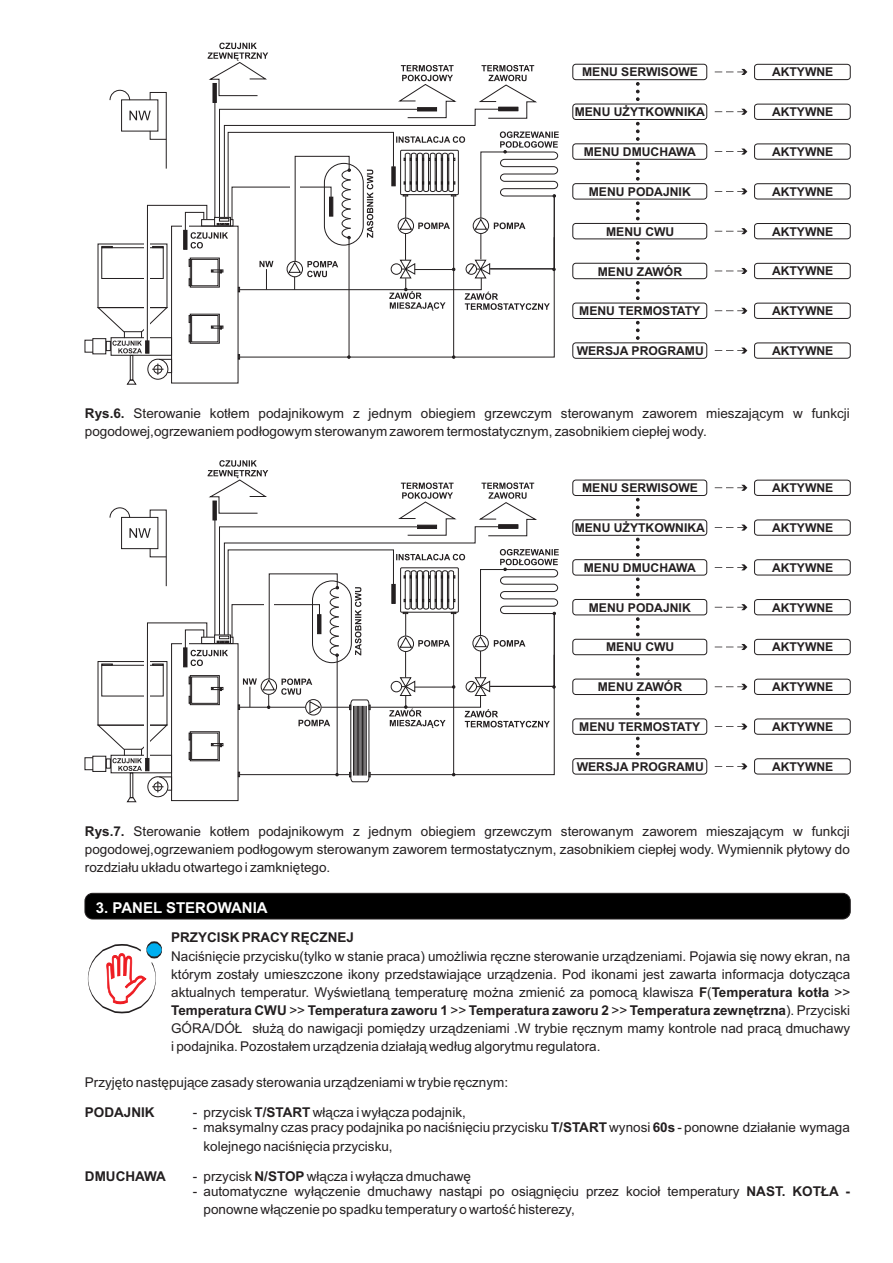
<style>
.page{position:relative;width:893px;height:1263px;background:#fff}
.page>*{position:absolute;margin:0;border:0;box-sizing:border-box;transform-origin:0 0}
.t1{font:700 15px "Arial";color:#fff}
.t2{font:13.5px/18.1px "Arial";color:#231f20}
.t3{font:700 13.5px "Arial";color:#231f20}
.t4{font:700 12.15px "Arial";color:#231f20}
.s1{font-weight:700}
</style>
<div class="page">
<div style="left:92px;top:338px;width:14px;height:16px;border:1px solid #231f20"></div>
<svg style="left:96px;top:43px;width:463px;height:342px"></svg>
<div style="left:473px;top:218px;width:16px;height:16px;border:1px solid #231f20;border-radius:50%"></div>
<div style="left:85px;top:757px;width:8px;height:13px;border:1px solid #231f20"></div>
<div style="left:92px;top:756px;width:14px;height:16px;border:1px solid #231f20"></div>
<svg style="left:96px;top:460px;width:463px;height:342px"></svg>
<div style="left:305px;top:699px;width:16px;height:16px;border:1px solid #231f20;border-radius:50%"></div>
<div style="left:85px;top:893px;width:765px;height:26px;background:#000;border:1px solid #231f20;border-radius:8px"></div>
<div style="left:754px;top:223px;width:96px;height:16px;border:1px solid #231f20;border-radius:3px"></div>
<div style="left:754px;top:184px;width:96px;height:15px;border:1px solid #231f20;border-radius:3px"></div>
<div style="left:754px;top:64px;width:96px;height:16px;border:1px solid #231f20;border-radius:3px"></div>
<svg style="left:715px;top:69px;width:32px;height:6px"></svg>
<svg style="left:715px;top:109px;width:32px;height:6px"></svg>
<svg style="left:715px;top:149px;width:32px;height:6px"></svg>
<svg style="left:715px;top:188px;width:32px;height:6px"></svg>
<svg style="left:715px;top:228px;width:32px;height:6px"></svg>
<svg style="left:715px;top:268px;width:32px;height:6px"></svg>
<svg style="left:715px;top:308px;width:32px;height:6px"></svg>
<svg style="left:715px;top:348px;width:32px;height:6px"></svg>
<div style="left:754px;top:104px;width:96px;height:16px;border:1px solid #231f20;border-radius:3px"></div>
<div style="left:754px;top:144px;width:96px;height:15px;border:1px solid #231f20;border-radius:3px"></div>
<div style="left:754px;top:303px;width:96px;height:16px;border:1px solid #231f20;border-radius:3px"></div>
<div style="left:754px;top:343px;width:96px;height:15px;border:1px solid #231f20;border-radius:3px"></div>
<svg style="left:636px;top:82px;width:3px;height:19px"></svg>
<svg style="left:636px;top:122px;width:3px;height:18px"></svg>
<svg style="left:636px;top:162px;width:3px;height:18px"></svg>
<svg style="left:636px;top:202px;width:3px;height:18px"></svg>
<svg style="left:636px;top:242px;width:3px;height:18px"></svg>
<svg style="left:636px;top:281px;width:3px;height:19px"></svg>
<svg style="left:636px;top:321px;width:3px;height:18px"></svg>
<div style="left:573px;top:64px;width:134px;height:16px;border:1px solid #231f20;border-radius:3px"></div>
<div style="left:573px;top:104px;width:134px;height:16px;border:1px solid #231f20;border-radius:3px"></div>
<div style="left:573px;top:144px;width:134px;height:15px;border:1px solid #231f20;border-radius:3px"></div>
<div style="left:573px;top:183px;width:134px;height:16px;border:1px solid #231f20;border-radius:3px"></div>
<div style="left:573px;top:223px;width:134px;height:16px;border:1px solid #231f20;border-radius:3px"></div>
<div style="left:573px;top:263px;width:134px;height:16px;border:1px solid #231f20;border-radius:3px"></div>
<div style="left:573px;top:303px;width:134px;height:16px;border:1px solid #231f20;border-radius:3px"></div>
<div style="left:573px;top:343px;width:134px;height:15px;border:1px solid #231f20;border-radius:3px"></div>
<div style="left:754px;top:263px;width:96px;height:16px;border:1px solid #231f20;border-radius:3px"></div>
<div style="left:754px;top:639px;width:96px;height:16px;border:1px solid #231f20;border-radius:3px"></div>
<div style="left:754px;top:599px;width:96px;height:16px;border:1px solid #231f20;border-radius:3px"></div>
<div style="left:754px;top:480px;width:96px;height:16px;border:1px solid #231f20;border-radius:3px"></div>
<svg style="left:715px;top:485px;width:32px;height:6px"></svg>
<svg style="left:715px;top:524px;width:32px;height:7px"></svg>
<svg style="left:715px;top:564px;width:32px;height:6px"></svg>
<svg style="left:715px;top:604px;width:32px;height:6px"></svg>
<svg style="left:715px;top:644px;width:32px;height:6px"></svg>
<svg style="left:715px;top:684px;width:32px;height:6px"></svg>
<svg style="left:715px;top:723px;width:32px;height:7px"></svg>
<svg style="left:715px;top:763px;width:32px;height:6px"></svg>
<div style="left:754px;top:520px;width:96px;height:15px;border:1px solid #231f20;border-radius:3px"></div>
<div style="left:754px;top:560px;width:96px;height:15px;border:1px solid #231f20;border-radius:3px"></div>
<div style="left:754px;top:719px;width:96px;height:15px;border:1px solid #231f20;border-radius:3px"></div>
<div style="left:754px;top:758px;width:96px;height:16px;border:1px solid #231f20;border-radius:3px"></div>
<svg style="left:636px;top:498px;width:3px;height:18px"></svg>
<svg style="left:636px;top:538px;width:3px;height:18px"></svg>
<svg style="left:636px;top:578px;width:3px;height:18px"></svg>
<svg style="left:636px;top:618px;width:3px;height:18px"></svg>
<svg style="left:636px;top:657px;width:3px;height:19px"></svg>
<svg style="left:636px;top:697px;width:3px;height:18px"></svg>
<svg style="left:636px;top:737px;width:3px;height:18px"></svg>
<div style="left:573px;top:480px;width:134px;height:16px;border:1px solid #231f20;border-radius:3px"></div>
<div style="left:573px;top:520px;width:134px;height:15px;border:1px solid #231f20;border-radius:3px"></div>
<div style="left:573px;top:559px;width:134px;height:16px;border:1px solid #231f20;border-radius:3px"></div>
<div style="left:573px;top:599px;width:134px;height:16px;border:1px solid #231f20;border-radius:3px"></div>
<div style="left:573px;top:639px;width:134px;height:16px;border:1px solid #231f20;border-radius:3px"></div>
<div style="left:573px;top:679px;width:134px;height:16px;border:1px solid #231f20;border-radius:3px"></div>
<div style="left:573px;top:719px;width:134px;height:15px;border:1px solid #231f20;border-radius:3px"></div>
<div style="left:573px;top:758px;width:134px;height:16px;border:1px solid #231f20;border-radius:3px"></div>
<div style="left:754px;top:679px;width:96px;height:16px;border:1px solid #231f20;border-radius:3px"></div>
<svg style="left:146px;top:942px;width:16px;height:16px"></svg>
<svg style="left:88px;top:941px;width:68px;height:73px"></svg>
<p class="t4" style="left:582px;top:67px;width:117px">MENU SERWISOWE</p>
<p class="t4" style="left:575px;top:107px;width:132px">MENU U¯YTKOWNIKA</p>
<p class="t4" style="left:584px;top:147px;width:114px">MENU DMUCHAWA</p>
<p class="t4" style="left:589px;top:187px;width:103px">MENU PODAJNIK</p>
<p class="t4" style="left:606px;top:227px;width:70px">MENU CWU</p>
<p class="t4" style="left:598px;top:267px;width:86px">MENU ZAWÓR</p>
<p class="t4" style="left:579px;top:306px;width:123px">MENU TERMOSTATY</p>
<p class="t4" style="left:577px;top:346px;width:129px">WERSJA PROGRAMU</p>
<p class="t4" style="left:772px;top:67px;width:63px">AKTYWNE</p>
<p class="t4" style="left:772px;top:107px;width:63px">AKTYWNE</p>
<p class="t4" style="left:772px;top:147px;width:63px">AKTYWNE</p>
<p class="t4" style="left:772px;top:187px;width:63px">AKTYWNE</p>
<p class="t4" style="left:772px;top:227px;width:63px">AKTYWNE</p>
<p class="t4" style="left:772px;top:266px;width:63px">AKTYWNE</p>
<p class="t4" style="left:772px;top:306px;width:63px">AKTYWNE</p>
<p class="t4" style="left:772px;top:346px;width:63px">AKTYWNE</p>
<p class="t2" style="left:85px;top:405px;width:766px"><span class="s1">Rys.6.</span> Sterowanie kot³em podajnikowym z jednym obiegiem grzewczym sterowanym zaworem mieszaj¹cym w funkcji pogodowej,ogrzewaniem pod³ogowym sterowanym zaworem termostatycznym, zasobnikiem ciep³ej wody.</p>
<p class="t4" style="left:582px;top:483px;width:117px">MENU SERWISOWE</p>
<p class="t4" style="left:575px;top:523px;width:132px">MENU U¯YTKOWNIKA</p>
<p class="t4" style="left:584px;top:563px;width:114px">MENU DMUCHAWA</p>
<p class="t4" style="left:589px;top:603px;width:103px">MENU PODAJNIK</p>
<p class="t4" style="left:606px;top:642px;width:70px">MENU CWU</p>
<p class="t4" style="left:598px;top:682px;width:86px">MENU ZAWÓR</p>
<p class="t4" style="left:579px;top:722px;width:123px">MENU TERMOSTATY</p>
<p class="t4" style="left:577px;top:762px;width:129px">WERSJA PROGRAMU</p>
<p class="t4" style="left:772px;top:483px;width:63px">AKTYWNE</p>
<p class="t4" style="left:772px;top:523px;width:63px">AKTYWNE</p>
<p class="t4" style="left:772px;top:563px;width:63px">AKTYWNE</p>
<p class="t4" style="left:772px;top:603px;width:63px">AKTYWNE</p>
<p class="t4" style="left:772px;top:642px;width:63px">AKTYWNE</p>
<p class="t4" style="left:772px;top:682px;width:63px">AKTYWNE</p>
<p class="t4" style="left:772px;top:722px;width:63px">AKTYWNE</p>
<p class="t4" style="left:772px;top:762px;width:63px">AKTYWNE</p>
<p class="t2" style="left:85px;top:824px;width:766px;text-align:justify"><span class="s1">Rys.7.</span> Sterowanie kot³em podajnikowym z jednym obiegiem grzewczym sterowanym zaworem mieszaj¹cym w funkcji pogodowej,ogrzewaniem pod³ogowym sterowanym zaworem termostatycznym, zasobnikiem ciep³ej wody. Wymiennik p³ytowy do rozdzia³u uk³adu otwartego i zamkniêtego.</p>
<p class="t1" style="left:96px;top:902px;width:173px">3. PANEL STEROWANIA</p>
<p class="t3" style="left:171px;top:933px;width:184px">PRZYCISK PRACY RÊCZNEJ</p>
<p class="t2" style="left:171px;top:948px;width:681px;text-align:justify">Naciœniêcie przycisku(tylko w stanie praca) umo¿liwia rêczne sterowanie urz¹dzeniami. Pojawia siê nowy ekran, na którym zosta³y umieszczone ikony przedstawiaj¹ce urz¹dzenia. Pod ikonami jest zawarta informacja dotycz¹ca aktualnych temperatur. Wyœwietlan¹ temperaturê mo¿na zmieniæ za pomoc¹ klawisza <span class="s1">F</span>(<span class="s1">Temperatura kot³a</span> &gt;&gt; <span class="s1">Temperatura CWU</span> &gt;&gt; <span class="s1">Temperatura zaworu 1</span> &gt;&gt; <span class="s1">Temperatura zaworu 2</span> &gt;&gt; <span class="s1">Temperatura zewnêtrzna</span>). Przyciski GÓRA/DÓ£ s³u¿¹ do nawigacji pomiêdzy urz¹dzeniami .W trybie rêcznym mamy kontrole nad prac¹ dmuchawy i podajnika. Pozosta³em urz¹dzenia dzia³aj¹ wed³ug algorytmu regulatora.</p>
<p class="t2" style="left:85px;top:1075px;width:425px">Przyjêto nastêpuj¹ce zasady sterowania urz¹dzeniami w trybie rêcznym:</p>
<p class="t3" style="left:85px;top:1107px;width:71px">PODAJNIK</p>
<p class="t2" style="left:193px;top:1105px;width:274px">- przycisk <span class="s1">T/START</span> w³¹cza i wy³¹cza podajnik,</p>
<p class="t2" style="left:204px;top:1120px;width:648px;text-indent:-11px">- maksymalny czas pracy podajnika po naciœniêciu przycisku <span class="s1">T/START</span> wynosi <span class="s1">60s</span> - ponowne dzia³anie wymaga kolejnego naciœniêcia przycisku,</p>
<p class="t3" style="left:85px;top:1171px;width:82px">DMUCHAWA</p>
<p class="t2" style="left:193px;top:1168px;width:280px">- przycisk <span class="s1">N/STOP</span> w³¹cza i wy³¹cza dmuchawê</p>
<p class="t2" style="left:204px;top:1183px;width:648px;text-indent:-11px">- automatyczne wy³¹czenie dmuchawy nast¹pi po osi¹gniêciu przez kocio³ temperatury <span class="s1">NAST. KOT£A - </span>ponowne w³¹czenie po spadku temperatury o wartoœæ histerezy,</p>
</div>
